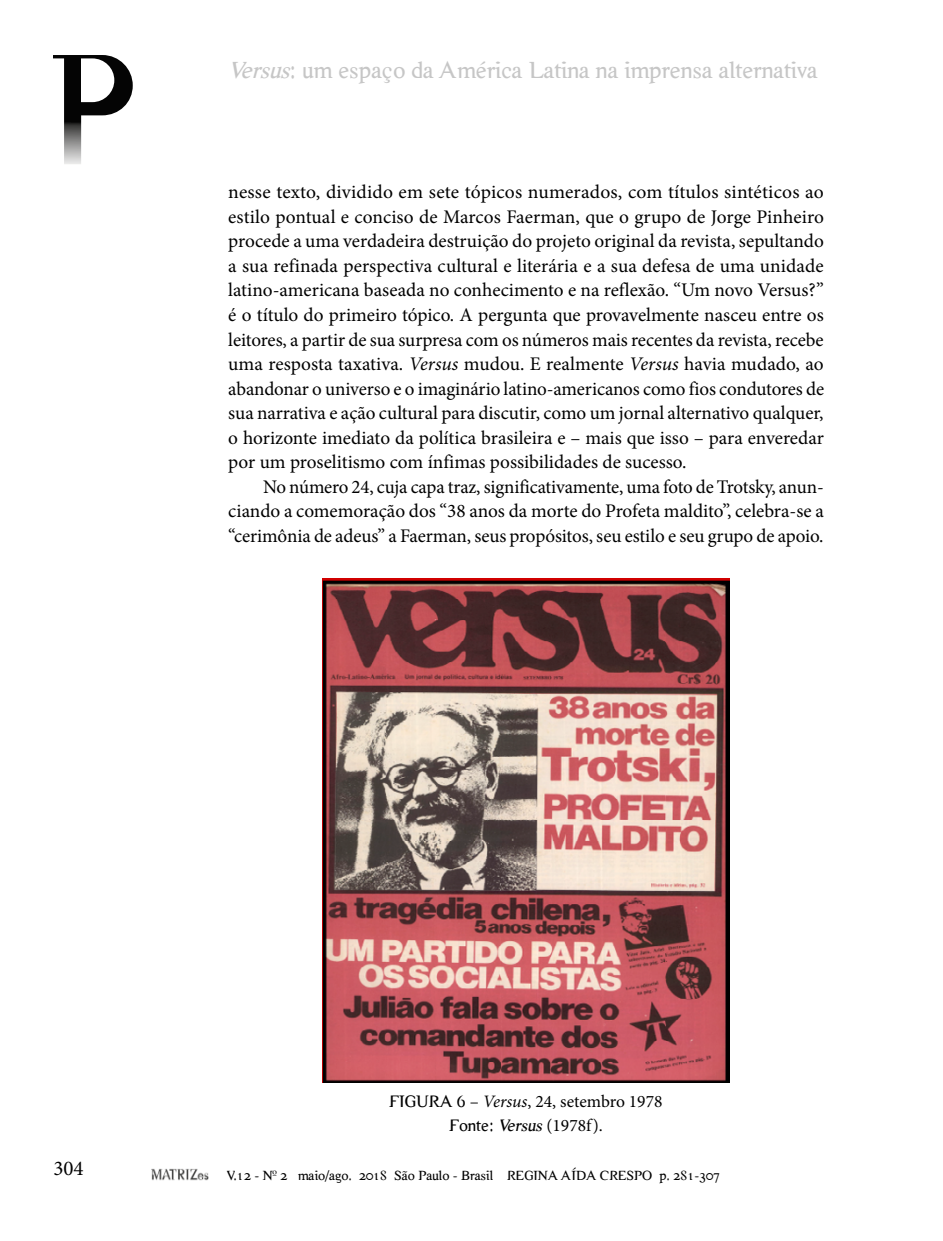
<style>
.page{position:relative;width:943px;height:1241px;background:#fff}
.page>*{position:absolute;margin:0;border:0;box-sizing:border-box;transform-origin:0 0}
.t1{font:24.5px "Hard Times";color:#c6c6c6}
.t2{font:21px "Minion Pro";color:#000}
.t3{font:19.25px/24.5px "Minion Pro";letter-spacing:-.005em;color:#000;text-align:justify}
.t4{font:17.5px/24.5px "Minion Pro";color:#000;text-align:center}
.t5{font:14px "Hard Times";color:#000}
.s1{font-style:italic}
.s2{font-family:"Hard Times"}
.s3{font-family:"Hard Times";font-style:italic}
</style>
<div class="page">
<img style="left:151px;top:1168px;width:57px;height:13px">
<svg style="left:53px;top:55px;width:80px;height:109px"></svg>
<img style="left:322px;top:578px;width:407px;height:503px">
<p class="t1" style="left:228px;top:56px;width:591px"><span class="s1">Versus</span>: um espaço da América Latina na imprensa alternativa</p>
<p class="t3" style="left:228px;top:180px;width:597px">nesse texto, dividido em sete tópicos numerados, com títulos sintéticos ao estilo pontual e conciso de Marcos Faerman, que o grupo de Jorge Pinheiro procede a uma verdadeira destruição do projeto original da revista, sepultando a sua refinada perspectiva cultural e literária e a sua defesa de uma unidade latino-americana baseada no conhecimento e na reflexão. “Um novo Versus?” é o título do primeiro tópico. A pergunta que provavelmente nasceu entre os leitores, a partir de sua surpresa com os números mais recentes da revista, recebe uma resposta taxativa. <span class="s1">Versus</span> mudou. E realmente <span class="s1">Versus</span> havia mudado, ao abandonar o universo e o imaginário latino-americanos como fios condutores de sua narrativa e ação cultural para discutir, como um jornal alternativo qualquer, o horizonte imediato da política brasileira e – mais que isso – para enveredar por um proselitismo com ínfimas possibilidades de sucesso.</p>
<p class="t3" style="left:228px;top:474px;width:597px;text-indent:35px">No número 24, cuja capa traz, significativamente, uma foto de Trotsky, anun&shy;ciando a comemoração dos “38 anos da morte do Profeta maldito”, celebra-se a “cerimônia de adeus” a Faerman, seus propósitos, seu estilo e seu grupo de apoio.</p>
<p class="t4" style="left:389px;top:1088px;width:274px"><span class="s2">FIGURA 6</span> – <span class="s1">Versus</span>, 24, setembro 1978<br><span class="s2">Fonte:</span> <span class="s3">Versus</span>(1978f).</p>
<p class="t2" style="left:53px;top:1154px;width:32px">304</p>
<p class="t5" style="left:227px;top:1167px;width:495px">V.12 - Nº 2 maio/ago. 2018 São Paulo - Brasil REGINA AÍDA CRESPO p. 281-307</p>
</div>
